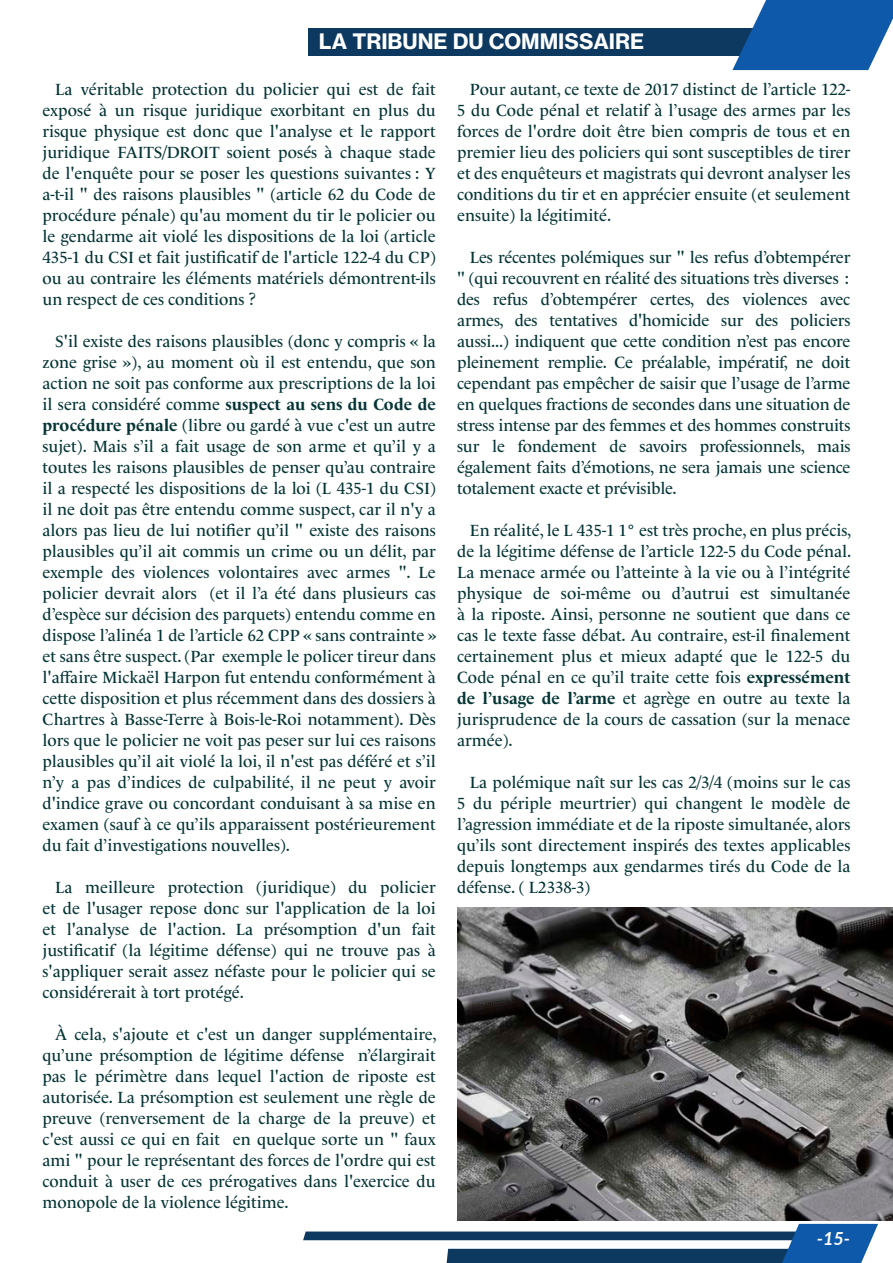
<style>
.page{position:relative;width:893px;height:1263px;background:#fff}
.page>*{position:absolute;margin:0;border:0;box-sizing:border-box;transform-origin:0 0}
.t1{font:21px "N Haas Grotesk TX Pro 75 Bd";color:#fff}
.t2{font:italic 700 18px "Lato";color:#fff}
.t3{font:16.5px/21px "Le Monde Livre Std";color:#063535;text-align:justify}
.s1{font-weight:700}
</style>
<div class="page">
<svg style="left:303px;top:1224px;width:575px;height:39px"></svg>
<div style="left:308px;top:28px;width:553px;height:27px;background:#0d3960"></div>
<svg style="left:732px;top:0;width:161px;height:70px"></svg>
<img style="left:457px;top:907px;width:436px;height:313px">
<p class="t1" style="left:319px;top:28px;width:327px">LA TRIBUNE DU COMMISSAIRE</p>
<p class="t3" style="left:43px;top:79px;width:395px;text-indent:13px">La véritable protection du policier qui est de fait exposé à un risque juridique exorbitant en plus du risque physique est donc que l'analyse et le rapport juridique FAITS/DROIT soient posés à chaque stade de l'enquête pour se poser les questions suivantes : Y a-t-il " des raisons plausibles " (article 62 du Code de procédure pénale) qu'au moment du tir le policier ou le gendarme ait violé les dispositions de la loi (article 435-1 du CSI et fait justificatif de l'article 122-4 du CP) ou au contraire les éléments matériels démontrent-ils un respect de ces conditions ?</p>
<p class="t3" style="left:43px;top:331px;width:396px;text-indent:13px">S'il existe des raisons plausibles (donc y compris « la zone grise »), au moment où il est entendu, que son action ne soit pas conforme aux prescriptions de la loi il sera considéré comme <span class="s1">suspect au sens du Code de procédure pénale</span> (libre ou gardé à vue c'est un autre sujet). Mais s’il a fait usage de son arme et qu’il y a toutes les raisons plausibles de penser qu’au contraire il a respecté les dispositions de la loi (L 435-1 du CSI) il ne doit pas être entendu comme suspect, car il n'y a alors pas lieu de lui notifier qu’il " existe des raisons plausibles qu’il ait commis un crime ou un délit, par exemple des violences volontaires avec armes ". Le policier devrait alors (et il l’a été dans plusieurs cas d’espèce sur décision des parquets) entendu comme en dispose l’alinéa 1 de l’article 62 CPP « sans contrainte » et sans être suspect. (Par exemple le policer tireur dans l'affaire Mickaël Harpon fut entendu conformément à cette disposition et plus récemment dans des dossiers à Chartres à Basse-Terre à Bois-le-Roi notamment). Dès lors que le policier ne voit pas peser sur lui ces raisons plausibles qu’il ait violé la loi, il n'est pas déféré et s’il n’y a pas d’indices de culpabilité, il ne peut y avoir d'indice grave ou concordant conduisant à sa mise en examen (sauf à ce qu’ils apparaissent postérieurement du fait d’investigations nouvelles).</p>
<p class="t3" style="left:43px;top:877px;width:395px;text-indent:13px">La meilleure protection (juridique) du policier et de l'usager repose donc sur l'application de la loi et l'analyse de l'action. La présomption d'un fait justificatif (la légitime défense) qui ne trouve pas à s'appliquer serait assez néfaste pour le policier qui se considérerait à tort protégé.</p>
<p class="t3" style="left:43px;top:1024px;width:396px;text-indent:13px">À cela, s'ajoute et c'est un danger supplémentaire, qu’une présomption de légitime défense n’élargirait pas le périmètre dans lequel l'action de riposte est autorisée. La présomption est seulement une règle de preuve (renversement de la charge de la preuve) et c'est aussi ce qui en fait en quelque sorte un " faux ami " pour le représentant des forces de l'ordre qui est conduit à user de ces prérogatives dans l'exercice du monopole de la violence légitime.</p>
<p class="t3" style="left:457px;top:79px;width:395px;text-indent:13px">Pour autant, ce texte de 2017 distinct de l’article 122- 5 du Code pénal et relatif à l’usage des armes par les forces de l'ordre doit être bien compris de tous et en premier lieu des policiers qui sont susceptibles de tirer et des enquêteurs et magistrats qui devront analyser les conditions du tir et en apprécier ensuite (et seulement ensuite) la légitimité.</p>
<p class="t3" style="left:457px;top:247px;width:395px;text-align:right">Les récentes polémiques sur " les refus d’obtempérer<br>" (qui recouvrent en réalité des situations très diverses :</p>
<p class="t3" style="left:457px;top:289px;width:395px">des refus d’obtempérer certes, des violences avec armes, des tentatives d'homicide sur des policiers aussi...) indiquent que cette condition n’est pas encore pleinement remplie. Ce préalable, impératif, ne doit cependant pas empêcher de saisir que l’usage de l’arme en quelques fractions de secondes dans une situation de stress intense par des femmes et des hommes construits sur le fondement de savoirs professionnels, mais également faits d’émotions, ne sera jamais une science totalement exacte et prévisible.</p>
<p class="t3" style="left:457px;top:520px;width:396px;text-indent:13px">En réalité, le L 435-1 1° est très proche, en plus précis, de la légitime défense de l’article 122-5 du Code pénal.<br>La menace armée ou l’atteinte à la vie ou à l’intégrité physique de soi-même ou d’autrui est simultanée à la riposte. Ainsi, personne ne soutient que dans ce cas le texte fasse débat. Au contraire, est-il finalement certainement plus et mieux adapté que le 122-5 du Code pénal en ce qu’il traite cette fois <span class="s1">expressément de l’usage de l’arme</span> et agrège en outre au texte la jurisprudence de la cours de cassation (sur la menace armée).</p>
<p class="t3" style="left:457px;top:772px;width:395px;text-indent:13px">La polémique naît sur les cas 2/3/4 (moins sur le cas 5 du périple meurtrier) qui changent le modèle de l’agression immédiate et de la riposte simultanée, alors qu’ils sont directement inspirés des textes applicables depuis longtemps aux gendarmes tirés du Code de la défense. ( L2338-3)</p>
<p class="t2" style="left:817px;top:1225px;width:35px">-15-</p>
</div>
